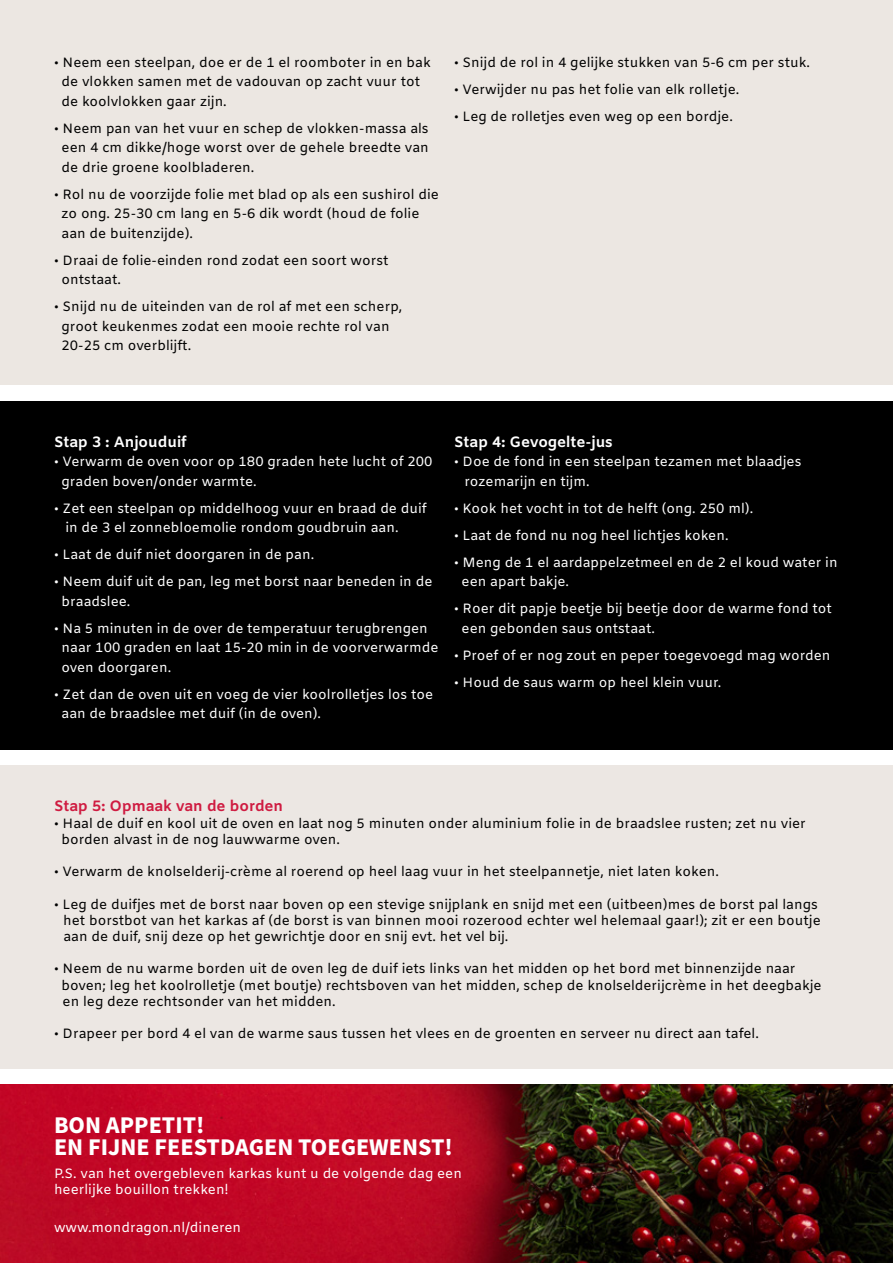
<style>
.page{position:relative;width:893px;height:1263px;background:#fff}
.page>*{position:absolute;margin:0;border:0;box-sizing:border-box;transform-origin:0 0}
.t1{font:900 21px/22.5px "Noto Sans TC";color:#fff}
.t2{font:700 15px "Amiko";color:#fff}
.t3{font:700 15px "Amiko";color:#cf1b41}
.t4{font:13.5px/19.5px "Amiko";color:#000}
.t5{font:13.5px/19.5px "Amiko";color:#fff}
</style>
<div class="page">
<div style="left:0;top:765px;width:893px;height:304px;background:#ece7e3"></div>
<div style="left:0;top:0;width:893px;height:385px;background:#ece7e2"></div>
<div style="left:0;top:401px;width:893px;height:348px;background:#000"></div>
<img style="left:0;top:1084px;width:893px;height:179px">
<p class="t4" style="left:62px;top:53px;width:371px;text-indent:-8px">• Neem een steelpan, doe er de 1 el roomboter in en bak de vlokken samen met de vadouvan op zacht vuur tot de koolvlokken gaar zijn.</p>
<p class="t4" style="left:62px;top:119px;width:369px;text-align:justify;text-indent:-8px">• Neem pan van het vuur en schep de vlokken-massa als een 4 cm dikke/hoge worst over de gehele breedte van de drie groene koolbladeren.</p>
<p class="t4" style="left:62px;top:185px;width:379px;text-indent:-8px">• Rol nu de voorzijde folie met blad op als een sushirol die zo ong. 25-30 cm lang en 5-6 dik wordt (houd de folie aan de buitenzijde).</p>
<p class="t4" style="left:62px;top:251px;width:329px;text-indent:-8px">• Draai de folie-einden rond zodat een soort worst ontstaat.</p>
<p class="t4" style="left:62px;top:298px;width:342px;text-indent:-8px">• Snijd nu de uiteinden van de rol af met een scherp, groot keukenmes zodat een mooie rechte rol van<br>20-25 cm overblijft.</p>
<p class="t4" style="left:454px;top:53px;width:358px">• Snijd de rol in 4 gelijke stukken van 5-6 cm per stuk.</p>
<p class="t4" style="left:454px;top:80px;width:287px">• Verwijder nu pas het folie van elk rolletje.</p>
<p class="t4" style="left:454px;top:107px;width:280px">• Leg de rolletjes even weg op een bordje.</p>
<p class="t2" style="left:54px;top:433px;width:134px">Stap 3 : Anjouduif</p>
<p class="t5" style="left:62px;top:453px;width:372px;text-indent:-8px">• Verwarm de oven voor op 180 graden hete lucht of 200 graden boven/onder warmte.</p>
<p class="t5" style="left:65px;top:499px;width:363px;text-indent:-11px">• Zet een steelpan op middelhoog vuur en braad de duif in de 3 el zonnebloemolie rondom goudbruin aan.</p>
<p class="t5" style="left:54px;top:546px;width:262px">• Laat de duif niet doorgaren in de pan.</p>
<p class="t5" style="left:62px;top:573px;width:372px;text-indent:-8px">• Neem duif uit de pan, leg met borst naar beneden in de braadslee.</p>
<p class="t5" style="left:62px;top:619px;width:378px;text-indent:-8px">• Na 5 minuten in de over de temperatuur terugbrengen naar 100 graden en laat 15-20 min in de voorverwarmde oven doorgaren.</p>
<p class="t5" style="left:62px;top:685px;width:373px;text-indent:-8px">• Zet dan de oven uit en voeg de vier koolrolletjes los toe aan de braadslee met duif (in de oven).</p>
<p class="t2" style="left:454px;top:433px;width:160px">Stap 4: Gevogelte-jus</p>
<p class="t5" style="left:465px;top:453px;width:338px;text-indent:-11px">• Doe de fond in een steelpan tezamen met blaadjes rozemarijn en tijm.</p>
<p class="t5" style="left:454px;top:499px;width:301px">• Kook het vocht in tot de helft (ong. 250 ml).</p>
<p class="t5" style="left:454px;top:526px;width:276px">• Laat de fond nu nog heel lichtjes koken.</p>
<p class="t5" style="left:462px;top:553px;width:377px;text-indent:-8px">• Meng de 1 el aardappelzetmeel en de 2 el koud water in een apart bakje.</p>
<p class="t5" style="left:462px;top:600px;width:372px;text-indent:-8px">• Roer dit papje beetje bij beetje door de warme fond tot een gebonden saus ontstaat.</p>
<p class="t5" style="left:454px;top:646px;width:378px">• Proef of er nog zout en peper toegevoegd mag worden</p>
<p class="t5" style="left:454px;top:673px;width:269px">• Houd de saus warm op heel klein vuur.</p>
<p class="t3" style="left:54px;top:797px;width:231px">Stap 5: Opmaak van de borden</p>
<p class="t4" style="left:62px;top:816px;width:746px;line-height:16.2px;text-indent:-8px">• Haal de duif en kool uit de oven en laat nog 5 minuten onder aluminium folie in de braadslee rusten; zet nu vier borden alvast in de nog lauwwarme oven.</p>
<p class="t4" style="left:54px;top:863px;width:666px">• Verwarm de knolselderij-crème al roerend op heel laag vuur in het steelpannetje, niet laten koken.</p>
<p class="t4" style="left:63px;top:897px;width:759px;line-height:16.2px;text-indent:-9px">• Leg de duifjes met de borst naar boven op een stevige snijplank en snijd met een (uitbeen)mes de borst pal langs het borstbot van het karkas af (de borst is van binnen mooi rozerood echter wel helemaal gaar!); zit er een boutje aan de duif, snij deze op het gewrichtje door en snij evt. het vel bij.</p>
<p class="t4" style="left:62px;top:962px;width:762px;line-height:16.2px;text-indent:-8px">• Neem de nu warme borden uit de oven leg de duif iets links van het midden op het bord met binnenzijde naar boven; leg het koolrolletje (met boutje) rechtsboven van het midden, schep de knolselderijcrème in het deegbakje en leg deze rechtsonder van het midden.</p>
<p class="t4" style="left:54px;top:1025px;width:706px">• Drapeer per bord 4 el van de warme saus tussen het vlees en de groenten en serveer nu direct aan tafel.</p>
<h1 class="t1" style="left:54px;top:1114px;width:400px">BON APPETIT!<br>EN FIJNE FEESTDAGEN TOEGEWENST!</h1>
<p class="t5" style="left:54px;top:1166px;width:409px;line-height:16.2px">P.S. van het overgebleven karkas kunt u de volgende dag een heerlijke bouillon trekken!</p>
<p class="t5" style="left:54px;top:1219px;width:189px">www.mondragon.nl/dineren</p>
</div>
